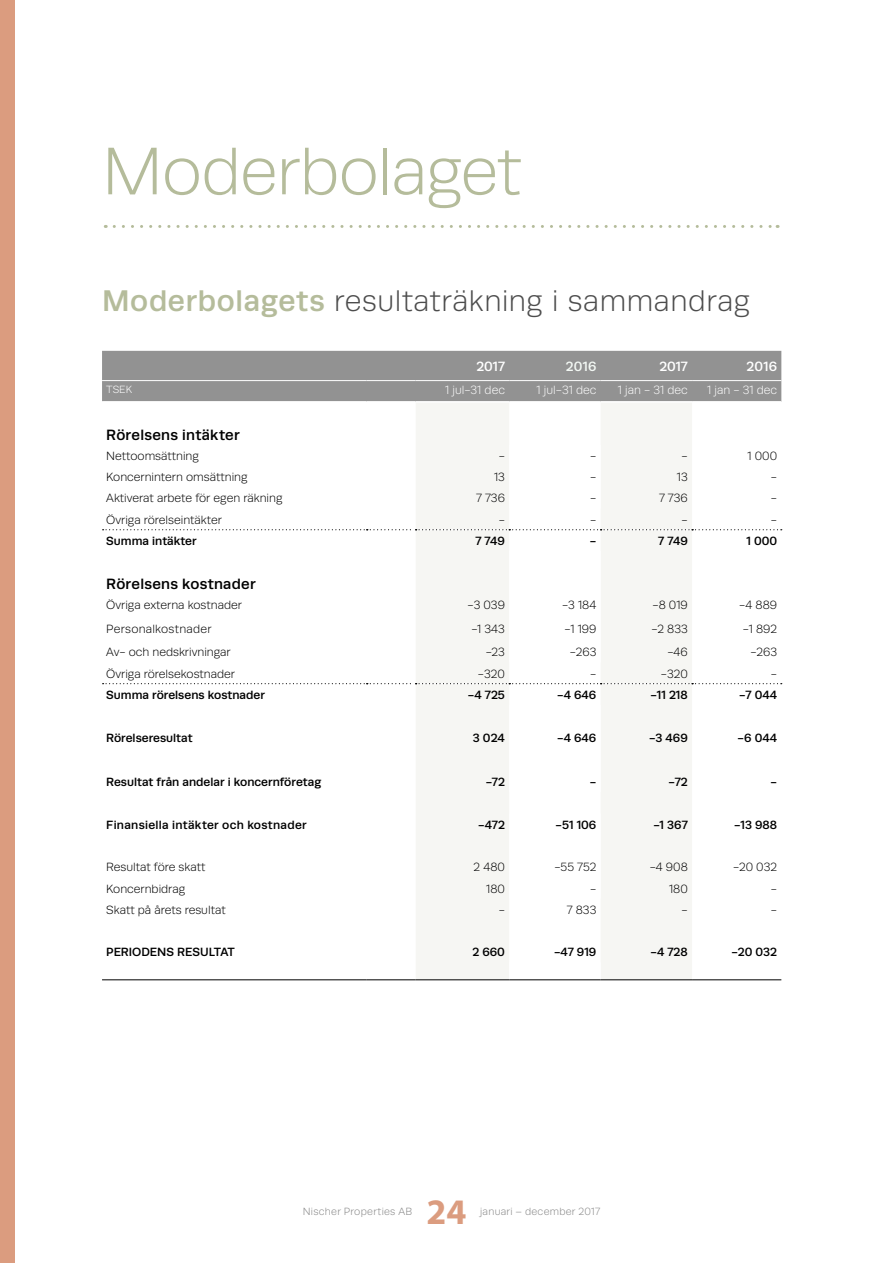
<style>
.page{position:relative;width:893px;height:1263px;background:#fff}
.page>*{position:absolute;margin:0;border:0;box-sizing:border-box;transform-origin:0 0}
.t1{font:300 67.5px "Runda";letter-spacing:-.015em;color:#b5bc9b}
.t2{font:700 36px "Myriad Pro";color:#db9c7f}
.t3{font:300 30px "Runda";letter-spacing:.02em;color:#4d4d4d}
.t4{font:500 15px "Runda";letter-spacing:.015em;color:#000}
.t5{font:500 13.5px "Runda";color:#fff}
.t6{font:500 13.5px "Runda";color:#f3f8f4}
.t7{font:300 12px "Runda";color:#000}
.t8{font:500 12px "Runda";color:#000}
.t9{font:300 12px "Runda";color:#fff}
.t10{font:500 12px "Runda";letter-spacing:.025em;color:#000}
.t11{font:300 12px "Runda";letter-spacing:.02em;color:#000}
.t12{font:300 10.5px "Runda";letter-spacing:.025em;color:#878787}
.t13{font:300 10.5px "Runda";color:#fff}
.s1{font-weight:500;color:#b5bc9b}
</style>
<div class="page">
<div style="left:0;top:0;width:15px;height:1263px;background:#db9c7f"></div>
<div style="left:102px;top:351px;width:679px;height:50px;background:#929292"></div>
<div style="left:416px;top:403px;width:93px;height:576px;background:#f6f6f3"></div>
<svg style="left:509px;top:403px;width:272px;height:576px"></svg>
<hr style="left:102px;top:380px;width:265px;height:1px;background:#fff">
<hr style="left:367px;top:380px;width:49px;height:1px;background:#fff">
<hr style="left:416px;top:380px;width:93px;height:1px;background:#fff">
<hr style="left:509px;top:380px;width:92px;height:1px;background:#fff">
<hr style="left:601px;top:380px;width:91px;height:1px;background:#fff">
<hr style="left:692px;top:380px;width:89px;height:1px;background:#fff">
<hr style="left:102px;top:979px;width:265px;height:1px;background:#000">
<hr style="left:367px;top:979px;width:49px;height:1px;background:#000">
<hr style="left:416px;top:979px;width:93px;height:1px;background:#000">
<hr style="left:509px;top:979px;width:92px;height:1px;background:#000">
<hr style="left:601px;top:979px;width:91px;height:1px;background:#000">
<hr style="left:692px;top:979px;width:89px;height:1px;background:#000">
<svg style="left:103px;top:529px;width:679px;height:1px"></svg>
<svg style="left:103px;top:683px;width:679px;height:1px"></svg>
<svg style="left:114px;top:225px;width:664px;height:3px"></svg>
<h1 class="t1" style="left:102px;top:135px;width:421px">Moderbolaget</h1>
<h3 class="t3" style="left:102px;top:285px;width:649px"><span class="s1">Moderbolagets</span> resultaträkning i sammandrag</h3>
<p class="t5" style="left:476px;top:359px;width:30px">2017</p>
<p class="t6" style="left:566px;top:359px;width:32px">2016</p>
<p class="t5" style="left:659px;top:359px;width:30px">2017</p>
<p class="t5" style="left:746px;top:359px;width:32px">2016</p>
<p class="t13" style="left:106px;top:384px;width:27px">TSEK</p>
<p class="t9" style="left:445px;top:383px;width:61px">1 jul-31 dec</p>
<p class="t9" style="left:537px;top:383px;width:61px">1 jul-31 dec</p>
<p class="t9" style="left:618px;top:383px;width:71px">1 jan - 31 dec</p>
<p class="t9" style="left:707px;top:383px;width:71px">1 jan - 31 dec</p>
<p class="t4" style="left:106px;top:426px;width:135px">Rörelsens intäkter</p>
<p class="t7" style="left:106px;top:449px;width:94px">Nettoomsättning</p>
<p class="t7" style="left:499px;top:449px;width:8px">-</p>
<p class="t7" style="left:590px;top:449px;width:8px">-</p>
<p class="t7" style="left:682px;top:449px;width:8px">-</p>
<p class="t7" style="left:747px;top:449px;width:31px">1 000</p>
<p class="t7" style="left:106px;top:471px;width:143px">Koncernintern omsättning</p>
<p class="t7" style="left:494px;top:471px;width:12px">13</p>
<p class="t7" style="left:590px;top:471px;width:8px">-</p>
<p class="t7" style="left:677px;top:471px;width:12px">13</p>
<p class="t7" style="left:771px;top:471px;width:8px">-</p>
<p class="t7" style="left:106px;top:492px;width:178px">Aktiverat arbete för egen räkning</p>
<p class="t7" style="left:476px;top:492px;width:30px">7 736</p>
<p class="t7" style="left:590px;top:492px;width:8px">-</p>
<p class="t7" style="left:659px;top:492px;width:30px">7 736</p>
<p class="t7" style="left:771px;top:492px;width:8px">-</p>
<p class="t7" style="left:106px;top:513px;width:117px">Övriga rörelseintäkter</p>
<p class="t7" style="left:499px;top:513px;width:8px">-</p>
<p class="t7" style="left:590px;top:513px;width:8px">-</p>
<p class="t7" style="left:682px;top:513px;width:8px">-</p>
<p class="t7" style="left:771px;top:513px;width:8px">-</p>
<p class="t8" style="left:106px;top:534px;width:92px">Summa intäkter</p>
<p class="t8" style="left:475px;top:534px;width:31px">7 749</p>
<p class="t8" style="left:590px;top:534px;width:8px">-</p>
<p class="t8" style="left:658px;top:534px;width:31px">7 749</p>
<p class="t8" style="left:746px;top:534px;width:32px">1 000</p>
<p class="t4" style="left:106px;top:575px;width:151px">Rörelsens kostnader</p>
<p class="t7" style="left:106px;top:599px;width:137px">Övriga externa kostnader</p>
<p class="t7" style="left:467px;top:599px;width:39px">-3 039</p>
<p class="t7" style="left:562px;top:599px;width:36px">-3 184</p>
<p class="t7" style="left:652px;top:599px;width:37px">-8 019</p>
<p class="t7" style="left:739px;top:599px;width:39px">-4 889</p>
<p class="t11" style="left:106px;top:622px;width:107px">Personalkostnader</p>
<p class="t7" style="left:471px;top:622px;width:35px">-1 343</p>
<p class="t7" style="left:564px;top:622px;width:33px">-1 199</p>
<p class="t7" style="left:651px;top:622px;width:38px">-2 833</p>
<p class="t7" style="left:743px;top:622px;width:36px">-1 892</p>
<p class="t7" style="left:106px;top:646px;width:126px">Av- och nedskrivningar</p>
<p class="t7" style="left:486px;top:646px;width:21px">-23</p>
<p class="t7" style="left:570px;top:646px;width:28px">-263</p>
<p class="t7" style="left:667px;top:646px;width:22px">-46</p>
<p class="t7" style="left:750px;top:646px;width:28px">-263</p>
<p class="t7" style="left:106px;top:667px;width:130px">Övriga rörelsekostnader</p>
<p class="t7" style="left:478px;top:667px;width:29px">-320</p>
<p class="t7" style="left:590px;top:667px;width:8px">-</p>
<p class="t7" style="left:661px;top:667px;width:29px">-320</p>
<p class="t7" style="left:771px;top:667px;width:8px">-</p>
<p class="t8" style="left:106px;top:688px;width:160px">Summa rörelsens kostnader</p>
<p class="t8" style="left:468px;top:688px;width:39px">-4 725</p>
<p class="t8" style="left:557px;top:688px;width:41px">-4 646</p>
<p class="t8" style="left:651px;top:688px;width:39px">-11 218</p>
<p class="t8" style="left:739px;top:688px;width:39px">-7 044</p>
<p class="t8" style="left:106px;top:731px;width:88px">Rörelseresultat</p>
<p class="t8" style="left:473px;top:731px;width:34px">3 024</p>
<p class="t8" style="left:557px;top:731px;width:41px">-4 646</p>
<p class="t8" style="left:649px;top:731px;width:40px">-3 469</p>
<p class="t8" style="left:738px;top:731px;width:41px">-6 044</p>
<p class="t8" style="left:106px;top:775px;width:216px">Resultat från andelar i koncernföretag</p>
<p class="t8" style="left:486px;top:775px;width:21px">-72</p>
<p class="t8" style="left:590px;top:775px;width:8px">-</p>
<p class="t8" style="left:669px;top:775px;width:21px">-72</p>
<p class="t8" style="left:771px;top:775px;width:8px">-</p>
<p class="t10" style="left:106px;top:818px;width:202px">Finansiella intäkter och kostnader</p>
<p class="t8" style="left:478px;top:818px;width:28px">-472</p>
<p class="t8" style="left:555px;top:818px;width:42px">-51 106</p>
<p class="t8" style="left:653px;top:818px;width:36px">-1 367</p>
<p class="t8" style="left:734px;top:818px;width:44px">-13 988</p>
<p class="t7" style="left:106px;top:861px;width:101px">Resultat före skatt</p>
<p class="t7" style="left:474px;top:861px;width:33px">2 480</p>
<p class="t7" style="left:554px;top:861px;width:43px">-55 752</p>
<p class="t7" style="left:650px;top:861px;width:40px">-4 908</p>
<p class="t7" style="left:733px;top:861px;width:45px">-20 032</p>
<p class="t7" style="left:106px;top:882px;width:80px">Koncernbidrag</p>
<p class="t7" style="left:486px;top:882px;width:20px">180</p>
<p class="t7" style="left:590px;top:882px;width:8px">-</p>
<p class="t7" style="left:669px;top:882px;width:20px">180</p>
<p class="t7" style="left:771px;top:882px;width:8px">-</p>
<p class="t7" style="left:106px;top:903px;width:121px">Skatt på årets resultat</p>
<p class="t7" style="left:499px;top:903px;width:8px">-</p>
<p class="t7" style="left:567px;top:903px;width:31px">7 833</p>
<p class="t7" style="left:682px;top:903px;width:8px">-</p>
<p class="t7" style="left:771px;top:903px;width:8px">-</p>
<p class="t8" style="left:106px;top:945px;width:130px">PERIODENS RESULTAT</p>
<p class="t8" style="left:472px;top:945px;width:34px">2 660</p>
<p class="t8" style="left:554px;top:945px;width:44px">-47 919</p>
<p class="t8" style="left:650px;top:945px;width:39px">-4 728</p>
<p class="t8" style="left:731px;top:945px;width:47px">-20 032</p>
<p class="t12" style="left:303px;top:1206px;width:111px">Nischer Properties AB</p>
<h2 class="t2" style="left:426px;top:1188px;width:41px">24</h2>
<p class="t12" style="left:480px;top:1206px;width:122px">januari – december 2017</p>
</div>
